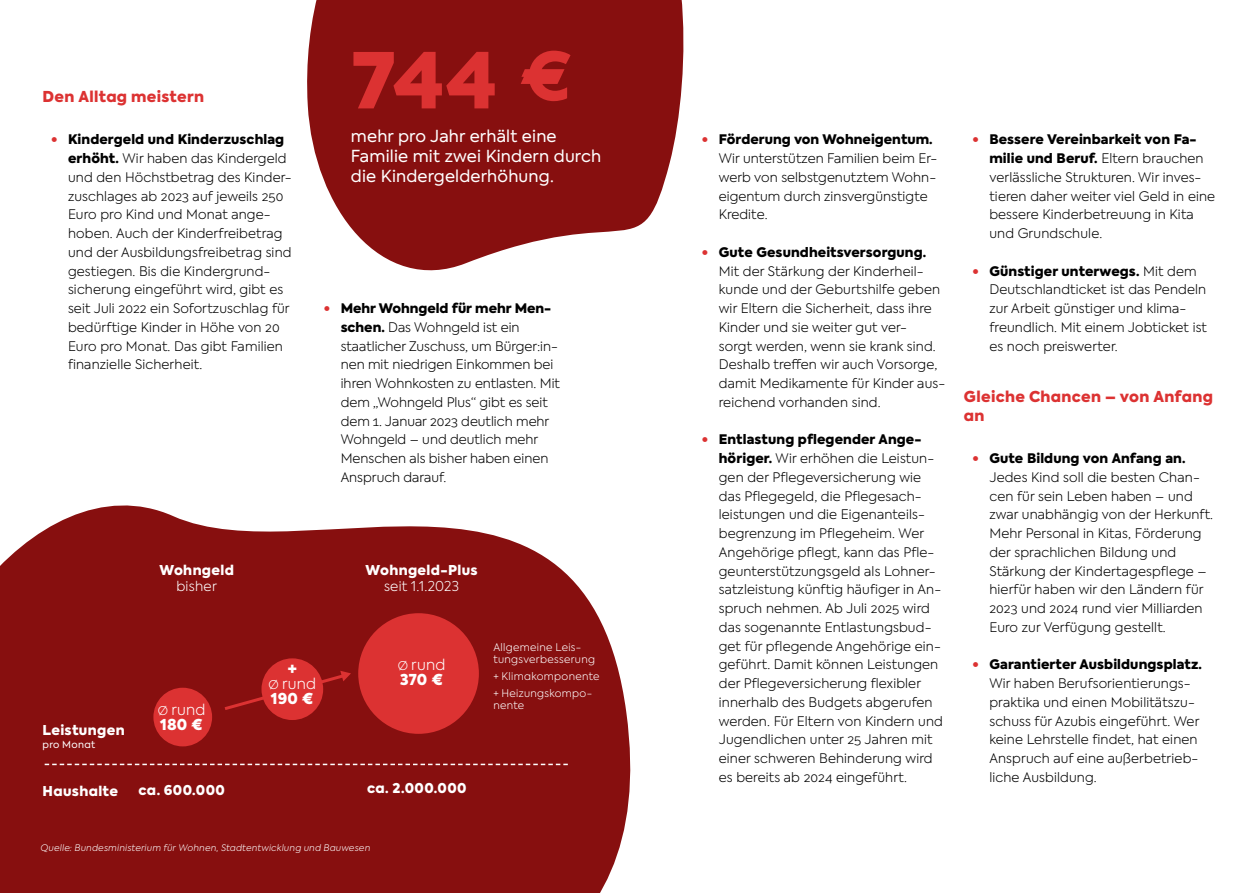
<style>
.page{position:relative;width:1259px;height:893px;background:#fff}
.page>*{position:absolute;margin:0;border:0;box-sizing:border-box;transform-origin:0 0}
.Fliess_8_75pt{font:16.5px/19.8px "Axiforma";letter-spacing:.01em;color:#fff}
.Subsubhead_10pt{font:900 15px/18.8px "Axiforma";letter-spacing:.02em;color:#dc3232}
.Störer_10pt{font:300 15px "Axiforma";letter-spacing:.01em;color:#fff}
.Störer_10pt-2{font:900 15px "Axiforma";letter-spacing:.01em;color:#fff}
.Störer_10pt-3{font:900 13.5px "Axiforma";letter-spacing:.025em;color:#fff}
.Störer_10pt-4{font:300 13.5px "Axiforma";letter-spacing:.02em;color:#fff}
.t1{font:300 13.2px/18.8px "Axiforma";letter-spacing:.01em;color:#000}
.Störer_10pt-5{font:300 10.5px/12.6px "Axiforma";letter-spacing:.03em;color:#fff}
.Störer_10pt-6{font:9.75px "Axiforma";letter-spacing:.035em;color:#fff}
.Störer_10pt-7{font:italic 300 9px "Axiforma";letter-spacing:.03em;color:#fff}
.s1{font-weight:900;color:#dc3232}
.s2{font-weight:900}
.s3{font-size:12px}
</style>
<div class="page">
<svg style="left:0;top:505px;width:631px;height:388px;background:#932727"></svg>
<svg style="left:307px;top:0;width:377px;height:271px;fill:#870f0f"></svg>
<svg style="left:353px;top:51px;width:217px;height:57px;background:#ad1e1e"></svg>
<div style="left:358px;top:613px;width:121px;height:121px;background:#dc3232;border-radius:50%"></div>
<div style="left:153px;top:688px;width:59px;height:58px;background:#dc3232;border-radius:50%"></div>
<div style="left:261px;top:658px;width:62px;height:62px;background:#dc3232;border-radius:50%"></div>
<svg style="left:221px;top:671px;width:130px;height:41px"></svg>
<svg style="left:45px;top:764px;width:523px;height:1px"></svg>
<p class="Subsubhead_10pt" style="left:43px;top:88px;width:163px">Den Alltag meistern</p>
<p class="t1" style="left:68px;top:130px;width:225px;text-indent:-17px"><span class="s1">•</span> <span class="s2">Kindergeld und Kinderzuschlag erhöht.</span> Wir haben das Kindergeld und den Höchstbetrag des Kinder&shy;zuschlages ab 2023 auf jeweils 250<br>Euro pro Kind und Monat ange&shy;hoben. Auch der Kinderfreibetrag und der Ausbildungsfreibetrag sind gestiegen. Bis die Kindergrund&shy;sicherung eingeführt wird, gibt es seit Juli 2022 ein Sofortzuschlag für bedürftige Kinder in Höhe von 20<br>Euro pro Monat. Das gibt Familien finanzielle Sicherheit.</p>
<p class="Störer_10pt-3" style="left:159px;top:560px;width:76px">Wohngeld</p>
<p class="Störer_10pt-4" style="left:176px;top:578px;width:42px">bisher</p>
<p class="Fliess_8_75pt" style="left:351px;top:127px;width:252px">mehr pro Jahr erhält eine<br>Familie mit zwei Kindern durch die Kindergelderhöhung.</p>
<p class="t1" style="left:341px;top:299px;width:221px;text-indent:-17px"><span class="s1">•</span> <span class="s2">Mehr Wohngeld für mehr Men&shy;schen.</span> Das Wohngeld ist ein staatlicher Zuschuss, um Bürger:in&shy;nen mit niedrigen Einkommen bei ihren Wohnkosten zu entlasten. Mit dem „Wohngeld Plus“ gibt es seit dem 1. Januar 2023 deutlich mehr<br>Wohngeld – und deutlich mehr<br>Menschen als bisher haben einen<br>Anspruch darauf.</p>
<p class="Störer_10pt-3" style="left:365px;top:560px;width:114px">Wohngeld-Plus</p>
<p class="Störer_10pt-4" style="left:384px;top:578px;width:77px">seit 1.1.2023</p>
<p class="Störer_10pt-3" style="left:43px;top:720px;width:84px">Leistungen</p>
<p class="Störer_10pt-6" style="left:43px;top:738px;width:54px">pro Monat</p>
<p class="Störer_10pt-3" style="left:43px;top:781px;width:77px">Haushalte</p>
<p class="Störer_10pt" style="left:158px;top:700px;width:49px"><span class="s3">Ø</span> rund</p>
<p class="Störer_10pt-2" style="left:160px;top:714px;width:44px">180 €</p>
<p class="Störer_10pt-2" style="left:288px;top:658px;width:11px">+</p>
<p class="Störer_10pt" style="left:269px;top:674px;width:49px"><span class="s3">Ø</span> rund</p>
<p class="Störer_10pt-2" style="left:271px;top:688px;width:44px">190 €</p>
<p class="Störer_10pt" style="left:398px;top:654px;width:49px"><span class="s3">Ø</span> rund</p>
<p class="Störer_10pt-2" style="left:400px;top:668px;width:45px">370 €</p>
<p class="Störer_10pt-3" style="left:138px;top:781px;width:88px">ca. 600.000</p>
<p class="Störer_10pt-3" style="left:367px;top:778px;width:101px">ca. 2.000.000</p>
<p class="Störer_10pt-7" style="left:40px;top:842px;width:331px">Quelle: Bundesministerium für Wohnen, Stadtentwicklung und Bauwesen</p>
<p class="Störer_10pt-5" style="left:493px;top:640px;width:103px">Allgemeine Leis&shy;tungsverbesserung</p>
<p class="Störer_10pt-5" style="left:493px;top:670px;width:108px">+ Klimakomponente</p>
<p class="Störer_10pt-5" style="left:493px;top:687px;width:100px">+ Heizungskompo&shy;nente</p>
<p class="t1" style="left:719px;top:130px;width:220px;text-indent:-17px"><span class="s1">•</span> <span class="s2">Förderung von Wohneigentum.<br></span>Wir unterstützen Familien beim Er&shy;werb von selbstgenutztem Wohn&shy;eigentum durch zinsvergünstigte<br>Kredite.</p>
<p class="t1" style="left:719px;top:243px;width:228px;text-indent:-17px"><span class="s1">•</span> <span class="s2">Gute Gesundheitsversorgung.<br></span>Mit der Stärkung der Kinderheil&shy;kunde und der Geburtshilfe geben wir Eltern die Sicherheit, dass ihre<br>Kinder und sie weiter gut ver-<br>sorgt werden, wenn sie krank sind.<br>Deshalb treffen wir auch Vorsorge, damit Medikamente für Kinder aus&shy;reichend vorhanden sind.</p>
<p class="t1" style="left:719px;top:430px;width:226px;text-indent:-17px"><span class="s1">•</span> <span class="s2">Entlastung pflegender Ange&shy;höriger.</span> Wir erhöhen die Leistun&shy;gen der Pflegeversicherung wie das Pflegegeld, die Pflegesach&shy;leistungen und die Eigenanteils&shy;begrenzung im Pflegeheim. Wer Angehörige pflegt, kann das Pfle&shy;geunterstützungsgeld als Lohner&shy;satzleistung künftig häufiger in An&shy;spruch nehmen. Ab Juli 2025 wird das sogenannte Entlastungsbud&shy;get für pflegende Angehörige ein&shy;geführt. Damit können Leistungen der Pflegeversicherung flexibler innerhalb des Budgets abgerufen werden. Für Eltern von Kindern und Jugendlichen unter 25 Jahren mit einer schweren Behinderung wird es bereits ab 2024 eingeführt.</p>
<p class="t1" style="left:989px;top:130px;width:227px;text-indent:-17px"><span class="s1">•</span> <span class="s2">Bessere Vereinbarkeit von Fa&shy;milie und Beruf.</span> Eltern brauchen verlässliche Strukturen. Wir inves&shy;tieren daher weiter viel Geld in eine bessere Kinderbetreuung in Kita und Grundschule.</p>
<p class="t1" style="left:989px;top:261px;width:219px;text-indent:-17px"><span class="s1">•</span> <span class="s2">Günstiger unterwegs.</span> Mit dem<br>Deutschlandticket ist das Pendeln zur Arbeit günstiger und klima&shy;freundlich. Mit einem Jobticket ist es noch preiswerter.</p>
<p class="Subsubhead_10pt" style="left:964px;top:388px;width:250px">Gleiche Chancen – von Anfang an</p>
<p class="t1" style="left:989px;top:449px;width:225px;text-indent:-17px"><span class="s1">•</span> <span class="s2">Gute Bildung von Anfang an.<br></span>Jedes Kind soll die besten Chan&shy;cen für sein Leben haben – und zwar unabhängig von der Herkunft.<br>Mehr Personal in Kitas, Förderung der sprachlichen Bildung und<br>Stärkung der Kindertagespflege – hierfür haben wir den Ländern für<br>2023 und 2024 rund vier Milliarden<br>Euro zur Verfügung gestellt.</p>
<p class="t1" style="left:989px;top:655px;width:214px;text-indent:-17px"><span class="s1">•</span> <span class="s2">Garantierter Ausbildungsplatz.<br></span>Wir haben Berufsorientierungs&shy;praktika und einen Mobilitätszu&shy;schuss für Azubis eingeführt. Wer keine Lehrstelle findet, hat einen<br>Anspruch auf eine außerbetrieb&shy;liche Ausbildung.</p>
</div>
